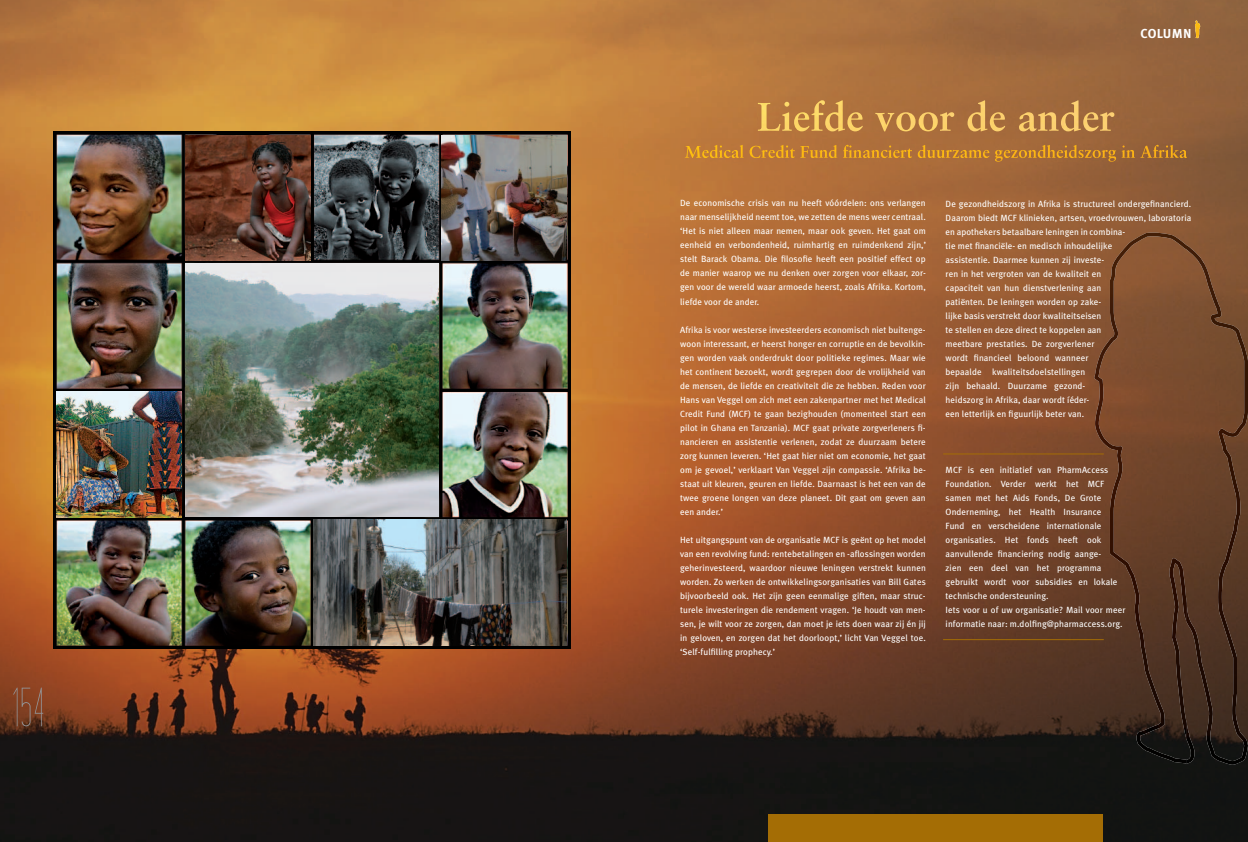
<style>
.page{position:relative;width:1248px;height:842px;background:#fff}
.page>*{position:absolute;margin:0;border:0;box-sizing:border-box;transform-origin:0 0}
.t1{font:56px "Tall Films";color:#939598}
.t2{font:700 13px "Meta Plus";letter-spacing:.02em;color:#fff}
.t3{font:9px/14px "Meta Plus";letter-spacing:.01em;color:#fff;text-align:justify}
</style>
<div class="page">
<img style="left:0;top:0;width:1247px;height:842px">
<img style="left:53px;top:132px;width:517px;height:516px">
<img style="left:185px;top:263px;width:253px;height:254px">
<img style="left:185px;top:135px;width:125px;height:125px">
<img style="left:442px;top:135px;width:125px;height:125px">
<img style="left:57px;top:392px;width:125px;height:125px">
<img style="left:313px;top:520px;width:254px;height:125px">
<div style="left:768px;top:815px;width:334px;height:27px;background:#a46d05"></div>
<img style="left:1194px;top:21px;width:5px;height:17px">
<img style="left:757px;top:131px;width:357px;height:1px">
<img style="left:757px;top:100px;width:357px;height:31px">
<img style="left:684px;top:145px;width:502px;height:17px">
<img style="left:1111px;top:233px;width:95px;height:35px">
<img style="left:1201px;top:268px;width:40px;height:71px">
<img style="left:1093px;top:268px;width:31px;height:297px">
<img style="left:1216px;top:339px;width:31px;height:426px">
<img style="left:1124px;top:558px;width:62px;height:205px">
<img style="left:1185px;top:598px;width:32px;height:165px">
<hr style="left:943px;top:454px;width:160px;height:1px;background:#a46d05">
<hr style="left:943px;top:639px;width:160px;height:1px;background:#a46d05">
<h1 class="t1" style="left:11px;top:681px;width:36px">154</h1>
<h2 class="t2" style="left:1140px;top:26px;width:52px">COLUMN</h2>
<p class="t3" style="left:680px;top:196px;width:247px">De economische crisis van nu heeft vóórdelen: ons verlangen naar menselijkheid neemt toe, we zetten de mens weer centraal. ‘Het is niet alleen maar nemen, maar ook geven. Het gaat om eenheid en verbondenheid, ruimhartig en ruimdenkend zijn,’ stelt Barack Obama. Die filosofie heeft een positief effect op de manier waarop we nu denken over zorgen voor elkaar, zor&shy;gen voor de wereld waar armoede heerst, zoals Afrika. Kortom, liefde voor de ander.</p>
<p class="t3" style="left:680px;top:322px;width:247px">Afrika is voor westerse investeerders economisch niet buitenge&shy;woon interessant, er heerst honger en corruptie en de bevolkin&shy;gen worden vaak onderdrukt door politieke regimes. Maar wie het continent bezoekt, wordt gegrepen door de vrolijkheid van de mensen, de liefde en creativiteit die ze hebben. Reden voor Hans van Veggel om zich met een zakenpartner met het Medical Credit Fund (MCF) te gaan bezighouden (momenteel start een pilot in Ghana en Tanzania). MCF gaat private zorgverleners fi&shy;nancieren en assistentie verlenen, zodat ze duurzaam betere zorg kunnen leveren. ‘Het gaat hier niet om economie, het gaat om je gevoel,’ verklaart Van Veggel zijn compassie. ‘Afrika be&shy;staat uit kleuren, geuren en liefde. Daarnaast is het een van de twee groene longen van deze planeet. Dit gaat om geven aan een ander.’</p>
<p class="t3" style="left:680px;top:532px;width:247px">Het uitgangspunt van de organisatie MCF is geënt op het model van een revolving fund: rentebetalingen en -aflossingen worden geherinvesteerd, waardoor nieuwe leningen verstrekt kunnen worden. Zo werken de ontwikkelingsorganisaties van Bill Gates bijvoorbeeld ook. Het zijn geen eenmalige giften, maar struc&shy;turele investeringen die rendement vragen. ‘Je houdt van men&shy;sen, je wilt voor ze zorgen, dan moet je iets doen waar zij én jij in geloven, en zorgen dat het doorloopt,’ licht Van Veggel toe. ‘Self-fulfilling prophecy.’</p>
<p class="t3" style="left:945px;top:196px;width:247px;text-align:left">De gezondheidszorg in Afrika is structureel ondergefinancierd.<br>Daarom biedt MCF klinieken, artsen, vroedvrouwen, laboratoria en apothekers betaalbare leningen in combina-<br>tie met financiële- en medisch inhoudelijke<br>assistentie. Daarmee kunnen zij investe-<br>ren in het vergroten van de kwaliteit en<br>capaciteit van hun dienstverlening aan<br>patiënten. De leningen worden op zake-<br>lijke basis verstrekt door kwaliteitseisen<br>te stellen en deze direct te koppelen aan<br>meetbare prestaties. De zorgverlener<br>wordt financieel beloond wanneer<br>bepaalde kwaliteitsdoelstellingen<br>zijn behaald. Duurzame gezond-<br>heidszorg in Afrika, daar wordt íéder-<br>een letterlijk en figuurlijk beter van.</p>
<p class="t3" style="left:945px;top:462px;width:181px;text-align:left">MCF is een initiatief van PharmAccess Foundation. Verder werkt het MCF samen met het Aids Fonds, De Grote Onderneming, het Health Insurance<br>Fund en verscheidene internationale organisaties. Het fonds heeft ook aanvullende financiering nodig aange-<br>zien een deel van het programma gebruikt wordt voor subsidies en lokale technische ondersteuning.<br>Iets voor u of uw organisatie? Mail voor meer informatie naar: m.dolfing@pharmaccess.org.</p>
</div>
